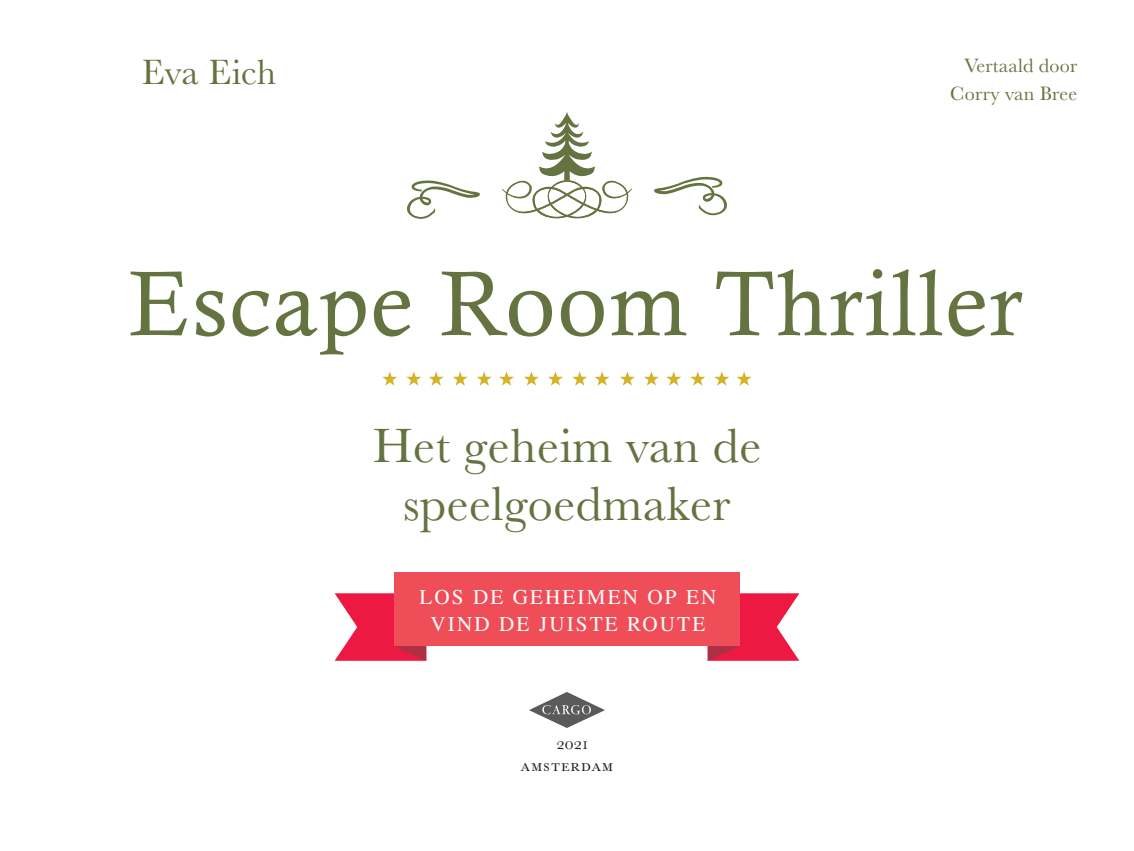
<style>
.page{position:relative;width:1134px;height:851px;background:#fff}
.page>*{position:absolute;margin:0;border:0;box-sizing:border-box;transform-origin:0 0}
.t1{font:92.2px "Calisto";letter-spacing:.02em;color:#657340}
.t2{font:50px/57.6px "Baskerville UC";letter-spacing:.01em;color:#657340;text-align:center}
.t3{font:36.6px "Baskerville UC";letter-spacing:.01em;color:#657340}
.t4{font:21.2px/27px "Times";letter-spacing:.1em;color:#fff;text-align:center}
.t5{font:20px/28px "Baskerville UC";letter-spacing:.01em;color:#657340;text-align:right}
.t6{font:18px "Baskerville SC";letter-spacing:.075em;color:#231f20}
.t7{font:18px "Baskerville UC";color:#231f20}
</style>
<div class="page">
<svg style="left:708px;top:593px;width:91px;height:67px"></svg>
<svg style="left:335px;top:593px;width:91px;height:67px"></svg>
<div style="left:394px;top:572px;width:345px;height:74px;background:#ef4d57"></div>
<svg style="left:654px;top:177px;width:73px;height:38px"></svg>
<svg style="left:407px;top:180px;width:73px;height:39px"></svg>
<svg style="left:502px;top:112px;width:130px;height:107px"></svg>
<svg style="left:406px;top:371px;width:15px;height:14px"></svg>
<svg style="left:429px;top:371px;width:15px;height:14px"></svg>
<svg style="left:382px;top:371px;width:15px;height:14px"></svg>
<svg style="left:477px;top:371px;width:15px;height:14px"></svg>
<svg style="left:499px;top:371px;width:15px;height:14px"></svg>
<svg style="left:453px;top:371px;width:15px;height:14px"></svg>
<svg style="left:548px;top:371px;width:15px;height:14px"></svg>
<svg style="left:524px;top:371px;width:15px;height:14px"></svg>
<svg style="left:572px;top:371px;width:15px;height:14px"></svg>
<svg style="left:594px;top:371px;width:16px;height:14px"></svg>
<svg style="left:644px;top:371px;width:15px;height:14px"></svg>
<svg style="left:666px;top:371px;width:15px;height:14px"></svg>
<svg style="left:620px;top:371px;width:15px;height:14px"></svg>
<svg style="left:714px;top:371px;width:15px;height:14px"></svg>
<svg style="left:737px;top:371px;width:15px;height:14px"></svg>
<svg style="left:690px;top:371px;width:15px;height:14px"></svg>
<img style="left:529px;top:692px;width:75px;height:35px">
<h3 class="t3" style="left:142px;top:51px;width:136px">Eva Eich</h3>
<p class="t5" style="left:950px;top:51px;width:129px">Vertaald door<br>Corry van Bree</p>
<h1 class="t1" style="left:129px;top:250px;width:895px">Escape Room Thriller</h1>
<h2 class="t2" style="left:373px;top:417px;width:390px">Het geheim van de speelgoedmaker</h2>
<p class="t4" style="left:419px;top:583px;width:299px">LOS DE GEHEIMEN OP EN<br>VIND DE JUISTE ROUTE</p>
<p class="t7" style="left:556px;top:732px;width:34px">2021</p>
<p class="t6" style="left:521px;top:756px;width:94px">amsterdam</p>
</div>
